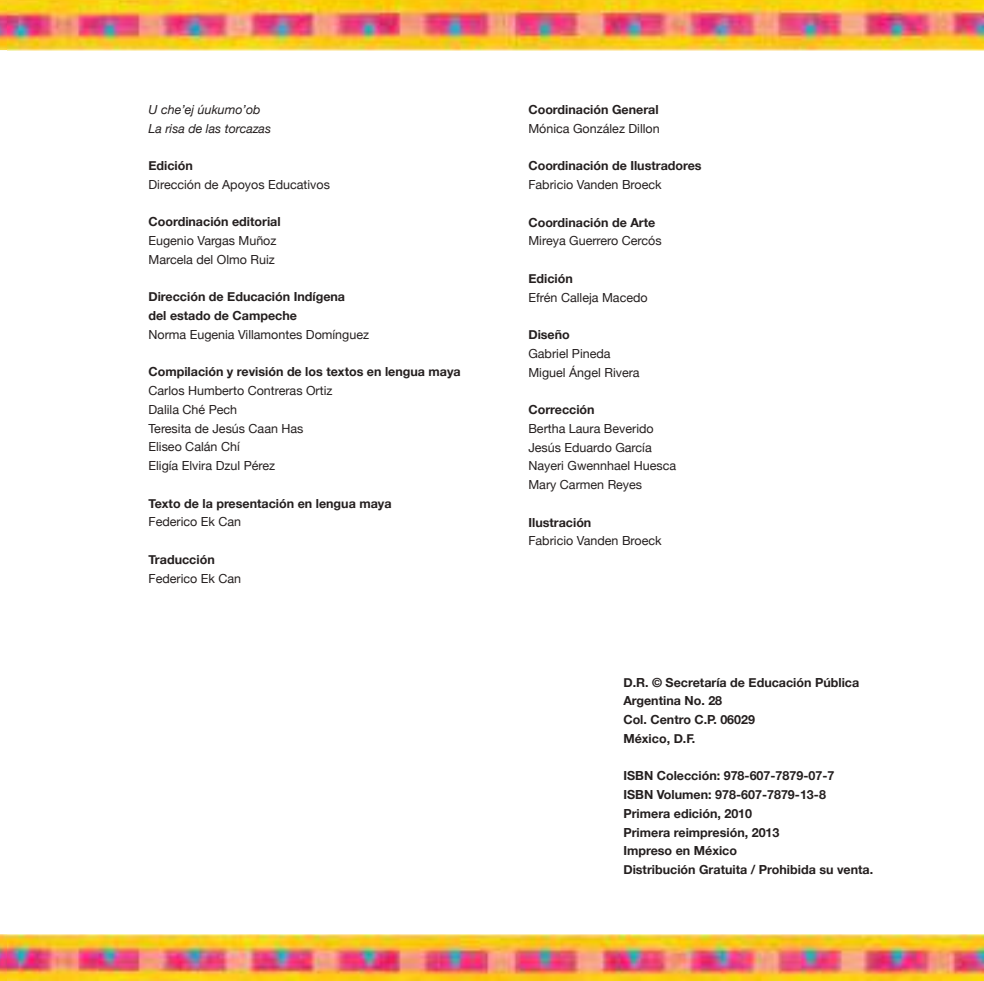
<style>
.page{position:relative;width:984px;height:981px;background:#fff}
.page>*{position:absolute;margin:0;border:0;box-sizing:border-box;transform-origin:0 0}
.t1{font:700 12.5px/18.8px "Helvetica Neue";color:#241f1f}
.t2{font:12.5px/18.8px "Helvetica Neue";color:#241f1f}
.t3{font:italic 12.5px/18.8px "Helvetica Neue";color:#241f1f}
.s1{font-weight:400}
.s2{font-weight:400;color:#fff}
</style>
<div class="page">
<img style="left:0;top:0;width:983px;height:50px">
<img style="left:0;top:934px;width:983px;height:47px">
<svg style="left:0;top:0;width:7px;height:5px"></svg>
<svg style="left:0;top:978px;width:7px;height:3px"></svg>
<svg style="left:980px;top:0;width:4px;height:5px"></svg>
<svg style="left:980px;top:978px;width:4px;height:3px"></svg>
<p class="t3" style="left:148px;top:100px;width:124px">U che’ej úukumo’ob<br>La risa de las torcazas</p>
<p class="t1" style="left:148px;top:156px;width:46px">Edición</p>
<p class="t2" style="left:148px;top:175px;width:183px">Dirección de Apoyos Educativos</p>
<p class="t1" style="left:148px;top:212px;width:134px">Coordinación editorial</p>
<p class="t2" style="left:148px;top:231px;width:129px">Eugenio Vargas Muñoz<br>Marcela del Olmo Ruiz</p>
<p class="t1" style="left:148px;top:287px;width:198px">Dirección de Educación Indígena del estado de Campeche</p>
<p class="t2" style="left:148px;top:325px;width:222px">Norma Eugenia Villamontes Domínguez</p>
<p class="t1" style="left:148px;top:362px;width:313px">Compilación y revisión de los textos en lengua maya</p>
<p class="t2" style="left:148px;top:381px;width:185px">Carlos Humberto Contreras Ortiz<br>Dalila Ché Pech<br>Teresita de Jesús Caan Has<br>Eliseo Calán Chí<br>Eligía Elvira Dzul Pérez</p>
<p class="t1" style="left:148px;top:493px;width:244px">Texto de la presentación en lengua maya<br><span class="s1">Federico Ek Can</span><span class="s2">A DATO</span></p>
<p class="t1" style="left:148px;top:550px;width:68px">Traducción</p>
<p class="t2" style="left:148px;top:568px;width:94px">Federico Ek Can</p>
<p class="t1" style="left:528px;top:100px;width:132px">Coordinación General</p>
<p class="t2" style="left:528px;top:119px;width:133px">Mónica González Dillon</p>
<p class="t1" style="left:528px;top:156px;width:175px">Coordinación de Ilustradores</p>
<p class="t2" style="left:528px;top:175px;width:135px">Fabricio Vanden Broeck</p>
<p class="t1" style="left:528px;top:212px;width:128px">Coordinación de Arte</p>
<p class="t2" style="left:528px;top:231px;width:135px">Mireya Guerrero Cercós</p>
<p class="t1" style="left:528px;top:269px;width:46px">Edición</p>
<p class="t2" style="left:528px;top:287px;width:121px">Efrén Calleja Macedo</p>
<p class="t1" style="left:528px;top:325px;width:43px">Diseño</p>
<p class="t2" style="left:528px;top:344px;width:113px">Gabriel Pineda<br>Miguel Ángel Rivera</p>
<p class="t1" style="left:528px;top:400px;width:68px">Corrección</p>
<p class="t2" style="left:528px;top:419px;width:149px">Bertha Laura Beverido<br>Jesús Eduardo García<br>Nayeri Gwennhael Huesca<br>Mary Carmen Reyes</p>
<p class="t1" style="left:528px;top:512px;width:64px">Ilustración</p>
<p class="t2" style="left:528px;top:531px;width:135px">Fabricio Vanden Broeck</p>
<p class="t1" style="left:623px;top:672px;width:237px">D.R. © Secretaría de Educación Pública<br>Argentina No. 28<br>Col. Centro C.P. 06029<br>México, D.F.</p>
<p class="t1" style="left:623px;top:766px;width:251px">ISBN Colección: 978-607-7879-07-7<br>ISBN Volumen: 978-607-7879-13-8<br>Primera edición, 2010<br>Primera reimpresión, 2013<br>Impreso en México<br>Distribución Gratuita / Prohibida su venta.</p>
</div>
